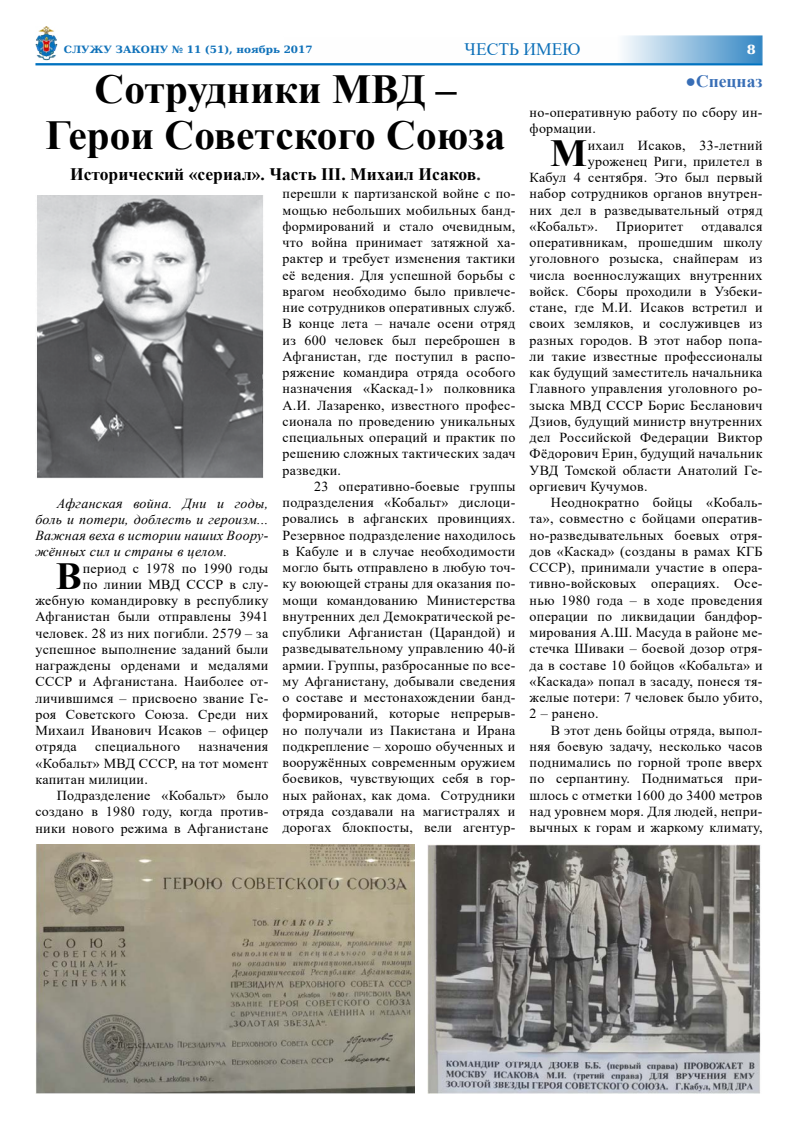
<style>
.page{position:relative;width:798px;height:1134px;background:#fff}
.page>*{position:absolute;margin:0;border:0;box-sizing:border-box;transform-origin:0 0}
.t1{font:700 41.25px/46.2px "Times New Roman";color:#000;text-align:center}
.t2{font:700 38.25px "Times New Roman";color:#000}
.t3{font:700 17.5px "Times New Roman";color:#000}
.t4{font:17.5px "Times New Roman";color:#1072ba}
.t5{font:700 17.5px "Times New Roman";color:#386eb6}
.t6{font:13.75px/16.2px "Times New Roman";letter-spacing:.02em;color:#000;text-align:justify}
.t7{font:italic 13.75px/16.2px "Times New Roman";letter-spacing:.02em;color:#000;text-align:justify}
.t8{font:700 12.5px "DejaVu Serif";color:#fff;scale:1.04 1}
.t9{font:700 10px "DejaVu Serif";color:#1072ba;scale:1.04 1}
.s1{color:#333}
.s2{font-weight:400}
</style>
<div class="page">
<img style="left:35px;top:26px;width:22px;height:34px">
<hr style="left:35px;top:63px;width:727px;height:2px;background:#0072c0">
<svg style="left:623px;top:35px;width:139px;height:28px;background:#95c0e0"></svg>
<img style="left:36px;top:195px;width:228px;height:283px">
<img style="left:428px;top:844px;width:332px;height:249px">
<img style="left:35px;top:844px;width:380px;height:249px">
<p class="t9" style="left:64px;top:41px;width:241px">СЛУЖУ ЗАКОНУ № 11 (51), ноябрь 2017</p>
<p class="t4" style="left:464px;top:37px;width:117px">ЧЕСТЬ ИМЕЮ</p>
<p class="t8" style="left:746px;top:39px;width:10px">8</p>
<h1 class="t1" style="left:45px;top:65px;width:461px">Сотрудники МВД –<br>Герои Советского Союза</h1>
<p class="t3" style="left:70px;top:162px;width:412px">Исторический «сериал». Часть III. Михаил Исаков<span class="s1">.</span></p>
<p class="t5" style="left:685px;top:69px;width:78px"><span class="s2">●</span>Спецназ</p>
<p class="t6" style="left:529px;top:104px;width:234px">но-оперативную работу по сбору ин&shy;формации.</p>
<h2 class="t2" style="left:550px;top:125px;width:38px">М</h2>
<p class="t6" style="left:587px;top:136px;width:176px">ихаил Исаков, 33-летний</p>
<p class="t6" style="left:587px;top:153px;width:176px">уроженец Риги, прилетел в</p>
<p class="t6" style="left:529px;top:169px;width:234px">Кабул 4 сентября. Это был первый</p>
<p class="t6" style="left:529px;top:185px;width:234px">набор сотрудников органов внутрен-</p>
<p class="t6" style="left:529px;top:201px;width:234px">них дел в разведывательный отряд</p>
<p class="t6" style="left:529px;top:218px;width:70px">«Кобальт».</p>
<p class="t6" style="left:616px;top:218px;width:68px">Приоритет</p>
<p class="t6" style="left:282px;top:185px;width:234px">перешли к партизанской войне с по&shy;мощью небольших мобильных банд&shy;формирований и стало очевидным, что война принимает затяжной ха&shy;рактер и требует изменения тактики её ведения. Для успешной борьбы с врагом необходимо было привлече&shy;ние сотрудников оперативных служб.<br>В конце лета – начале осени отряд из 600 человек был переброшен в Афганистан, где поступил в распо&shy;ряжение командира отряда особого назначения «Каскад-1» полковника А.И. Лазаренко, известного профес&shy;сионала по проведению уникальных специальных операций и практик по решению сложных тактических задач разведки.</p>
<p class="t6" style="left:282px;top:478px;width:234px;text-indent:32px">23 оперативно-боевые группы подразделения «Кобальт» дислоци&shy;ровались в афганских провинциях.<br>Резервное подразделение находилось в Кабуле и в случае необходимости могло быть отправлено в любую точ&shy;ку воюющей страны для оказания по&shy;мощи командованию Министерства внутренних дел Демократической ре&shy;спублики Афганистан (Царандой) и разведывательному управлению 40-й армии. Группы, разбросанные по все&shy;му Афганистану, добывали сведения о составе и местонахождении банд&shy;формирований, которые непрерыв&shy;но получали из Пакистана и Ирана подкрепление – хорошо обученных и вооружённых современным оружием боевиков, чувствующих себя в гор&shy;ных районах, как дома. Сотрудники отряда создавали на магистралях и дорогах блокпосты, вели агентур-</p>
<p class="t6" style="left:529px;top:218px;width:234px;text-indent:172px">отдавался оперативникам, прошедшим школу уголовного розыска, снайперам из числа военнослужащих внутренних войск. Сборы проходили в Узбеки&shy;стане, где М.И. Исаков встретил и своих земляков, и сослуживцев из разных городов. В этот набор попа&shy;ли такие известные профессионалы как будущий заместитель начальника Главного управления уголовного ро&shy;зыска МВД СССР Борис Бесланович Дзиов, будущий министр внутренних дел Российской Федерации Виктор Фёдорович Ерин, будущий начальник УВД Томской области Анатолий Ге&shy;оргиевич Кучумов.</p>
<p class="t6" style="left:529px;top:494px;width:234px;text-indent:21px">Неоднократно бойцы «Кобаль&shy;та», совместно с бойцами оператив&shy;но-разведывательных боевых отря&shy;дов «Каскад» (созданы в рамах КГБ СССР), принимали участие в опера&shy;тивно-войсковых операциях. Осе&shy;нью 1980 года – в ходе проведения операции по ликвидации бандфор&shy;мирования А.Ш. Масуда в районе ме&shy;стечка Шиваки – боевой дозор отря&shy;да в составе 10 бойцов «Кобальта» и «Каскада» попал в засаду, понеся тя&shy;желые потери: 7 человек было убито, 2 – ранено.</p>
<p class="t6" style="left:529px;top:721px;width:234px;text-indent:21px">В этот день бойцы отряда, выпол&shy;няя боевую задачу, несколько часов поднимались по горной тропе вверх по серпантину. Подниматься при&shy;шлось с отметки 1600 до 3400 метров над уровнем моря. Для людей, непри&shy;вычных к горам и жаркому климату,</p>
<p class="t7" style="left:35px;top:494px;width:234px;text-indent:21px">Афганская война. Дни и годы, боль и потери, доблесть и героизм...<br>Важная веха в истории наших Воору&shy;жённых сил и страны в целом.</p>
<h2 class="t2" style="left:56px;top:548px;width:28px">В</h2>
<p class="t6" style="left:83px;top:559px;width:187px">период с 1978 по 1990 годы</p>
<p class="t6" style="left:83px;top:576px;width:187px">по линии МВД СССР в слу-</p>
<p class="t6" style="left:35px;top:592px;width:234px">жебную командировку в республику</p>
<p class="t6" style="left:35px;top:608px;width:234px">Афганистан были отправлены 3941</p>
<p class="t6" style="left:35px;top:624px;width:234px">человек. 28 из них погибли. 2579 – за</p>
<p class="t6" style="left:35px;top:641px;width:234px">успешное выполнение заданий были</p>
<p class="t6" style="left:35px;top:657px;width:234px">награждены орденами и медалями</p>
<p class="t6" style="left:35px;top:673px;width:234px">СССР и Афганистана. Наиболее от-</p>
<p class="t6" style="left:35px;top:689px;width:234px">личившимся – присвоено звание Ге-</p>
<p class="t6" style="left:35px;top:706px;width:234px">роя Советского Союза. Среди них</p>
<p class="t6" style="left:35px;top:722px;width:234px">Михаил Иванович Исаков – офицер</p>
<p class="t6" style="left:35px;top:738px;width:43px">отряда</p>
<p class="t6" style="left:95px;top:738px;width:86px">специального</p>
<p class="t6" style="left:35px;top:738px;width:234px;text-indent:163px">назначения «Кобальт» МВД СССР, на тот момент капитан милиции.</p>
<p class="t6" style="left:35px;top:787px;width:234px;text-indent:21px">Подразделение «Кобальт» было создано в 1980 году, когда против&shy;ники нового режима в Афганистане</p>
</div>
